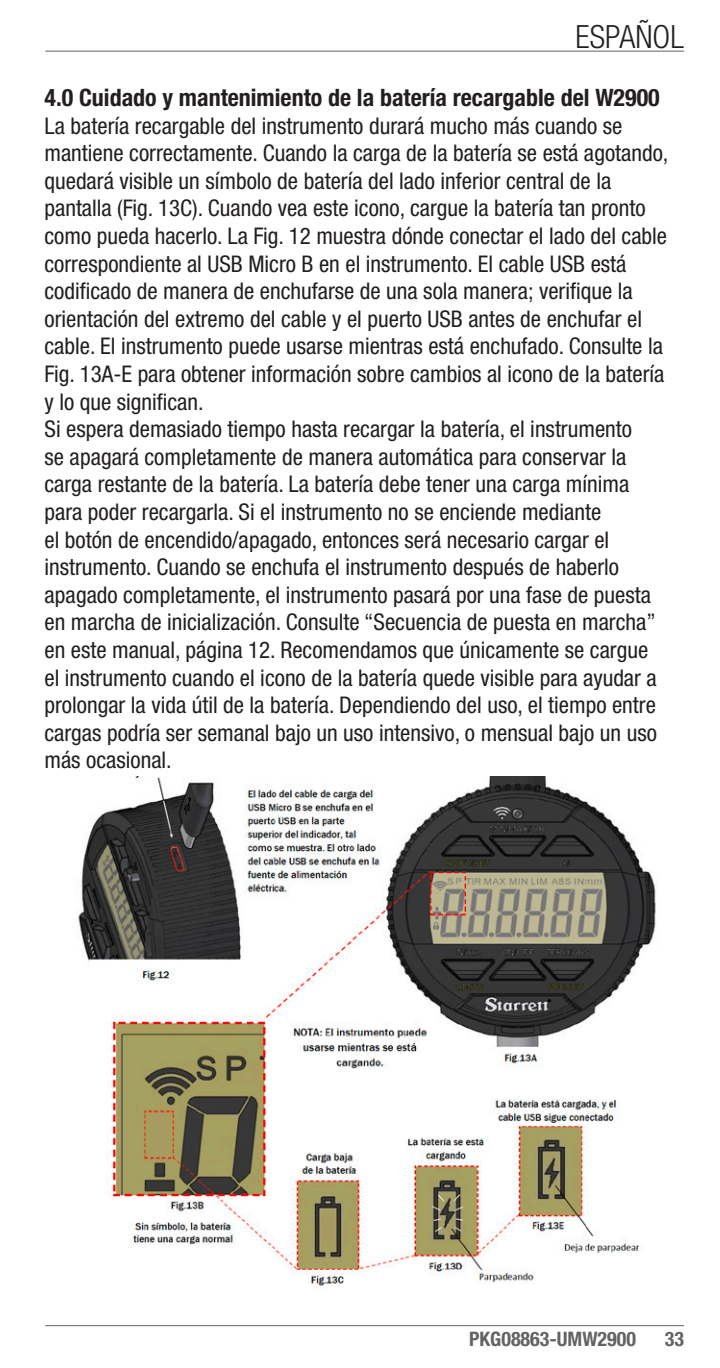
<style>
.page{position:relative;width:720px;height:1368px;background:#fff}
.page>*{position:absolute;margin:0;border:0;box-sizing:border-box;transform-origin:0 0}
.t1{font:300 condensed 32px "Helvetica Neue LT Pro";color:#231f20}
.Dash_List{font:700 condensed 24px "Helvetica Neue LT Pro";color:#231f20}
.Dash_List-2{font:condensed 23.2px/27.6px "Helvetica Neue LT Pro";color:#231f20}
.t2{font:700 condensed 20px "Helvetica Neue LT Pro";color:#636366}
</style>
<div class="page">
<hr style="left:45px;top:1325px;width:639px;height:1px;background:#636366">
<hr style="left:45px;top:50px;width:639px;height:2px;background:#636366">
<img style="left:78px;top:777px;width:578px;height:514px">
<h1 class="t1" style="left:576px;top:18px;width:110px">ESPAÑOL</h1>
<p class="Dash_List" style="left:45px;top:83px;width:617px">4.0 Cuidado y mantenimiento de la batería recargable del W2900</p>
<p class="Dash_List-2" style="left:45px;top:111px;width:625px">La batería recargable del instrumento durará mucho más cuando se mantiene correctamente. Cuando la carga de la batería se está agotando, quedará visible un símbolo de batería del lado inferior central de la pantalla (Fig. 13C). Cuando vea este icono, cargue la batería tan pronto como pueda hacerlo. La Fig. 12 muestra dónde conectar el lado del cable correspondiente al USB Micro B en el instrumento. El cable USB está codificado de manera de enchufarse de una sola manera; verifique la orientación del extremo del cable y el puerto USB antes de enchufar el cable. El instrumento puede usarse mientras está enchufado. Consulte la Fig. 13A-E para obtener información sobre cambios al icono de la batería y lo que significan.</p>
<p class="Dash_List-2" style="left:45px;top:415px;width:614px">Si espera demasiado tiempo hasta recargar la batería, el instrumento se apagará completamente de manera automática para conservar la carga restante de la batería. La batería debe tener una carga mínima para poder recargarla. Si el instrumento no se enciende mediante<br>el botón de encendido/apagado, entonces será necesario cargar el instrumento. Cuando se enchufa el instrumento después de haberlo apagado completamente, el instrumento pasará por una fase de puesta en marcha de inicialización. Consulte “Secuencia de puesta en marcha” en este manual, página 12. Recomendamos que únicamente se cargue el instrumento cuando el icono de la batería quede visible para ayudar a prolongar la vida útil de la batería. Dependiendo del uso, el tiempo entre cargas podría ser semanal bajo un uso intensivo, o mensual bajo un uso más ocasional.</p>
<p class="t2" style="left:469px;top:1327px;width:168px">PKG08863-UMW2900</p>
<p class="t2" style="left:665px;top:1327px;width:21px">33</p>
</div>
